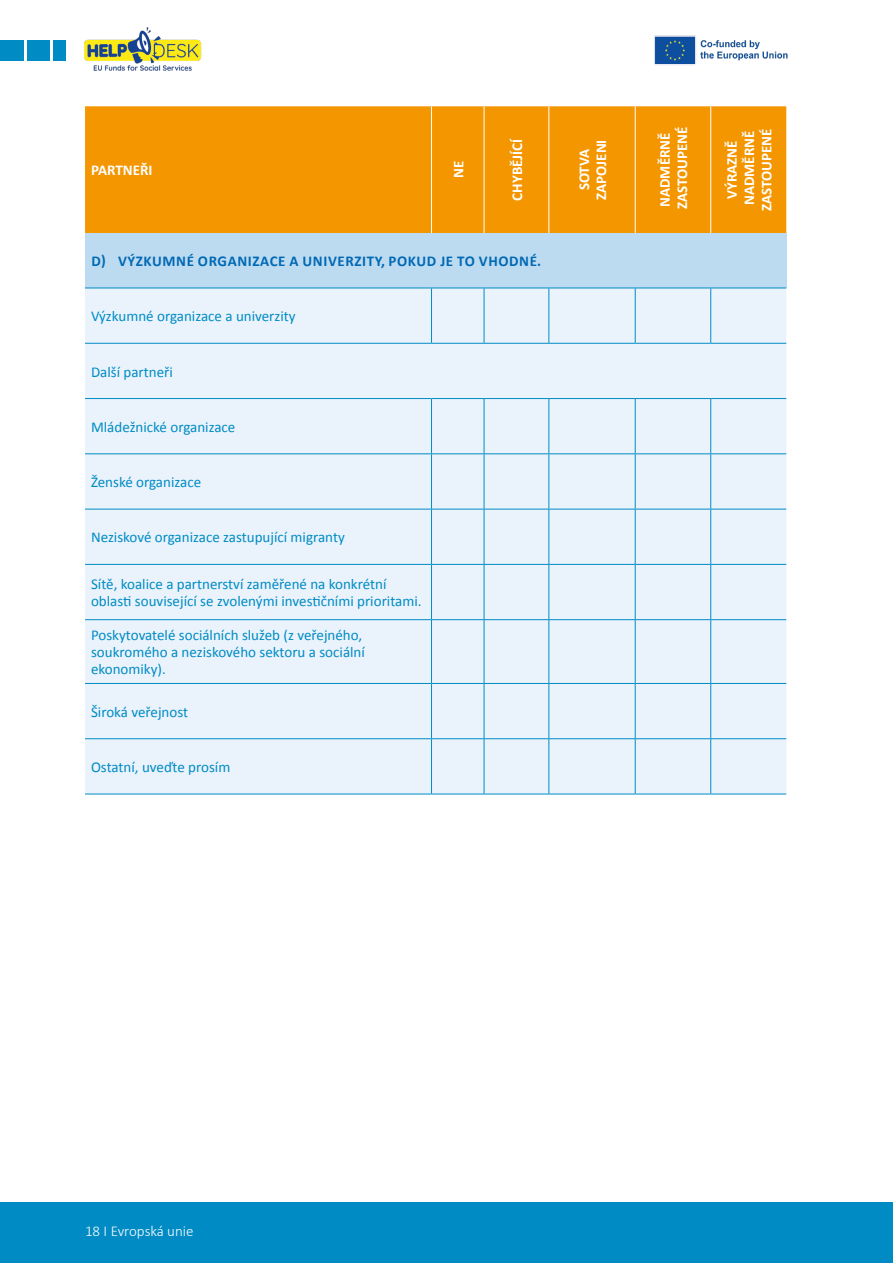
<style>
.page{position:relative;width:893px;height:1263px;background:#fff}
.page>*{position:absolute;margin:0;border:0;box-sizing:border-box;transform-origin:0 0}
.t1{font:15px/17.2px "Calibri";color:#008bc5}
.t2{font:700 15px/17.2px "Calibri";color:#fff;text-align:center}
.t3{font:700 15px "Calibri";letter-spacing:.04em;color:#0069b4}
.t4{font:300 15px "Calibri";color:#fff}
</style>
<div class="page">
<div style="left:0;top:1202px;width:893px;height:61px;background:#008bc5"></div>
<div style="left:0;top:40px;width:23px;height:21px;background:#008bc5"></div>
<div style="left:27px;top:40px;width:22px;height:21px;background:#008bc5"></div>
<div style="left:53px;top:40px;width:13px;height:21px;background:#008bc5"></div>
<img style="left:654px;top:36px;width:134px;height:29px">
<img style="left:84px;top:27px;width:118px;height:44px">
<div style="left:85px;top:106px;width:701px;height:127px;background:#f49600"></div>
<div style="left:85px;top:233px;width:701px;height:55px;background:#bddbf0"></div>
<div style="left:85px;top:289px;width:701px;height:505px;background:#eaf3fb"></div>
<hr style="left:85px;top:288px;width:346px;height:1px;background:#008bc5">
<hr style="left:431px;top:288px;width:53px;height:1px;background:#008bc5">
<hr style="left:431px;top:288px;width:1px;height:55px;background:#008bc5">
<hr style="left:484px;top:288px;width:65px;height:1px;background:#008bc5">
<hr style="left:484px;top:288px;width:1px;height:55px;background:#008bc5">
<hr style="left:549px;top:288px;width:86px;height:1px;background:#008bc5">
<hr style="left:548px;top:288px;width:1px;height:55px;background:#008bc5">
<hr style="left:635px;top:288px;width:76px;height:1px;background:#008bc5">
<hr style="left:635px;top:288px;width:1px;height:55px;background:#008bc5">
<hr style="left:711px;top:288px;width:75px;height:1px;background:#008bc5">
<hr style="left:710px;top:288px;width:1px;height:55px;background:#008bc5">
<hr style="left:85px;top:343px;width:346px;height:1px;background:#008bc5">
<hr style="left:431px;top:343px;width:53px;height:1px;background:#008bc5">
<hr style="left:484px;top:343px;width:65px;height:1px;background:#008bc5">
<hr style="left:549px;top:343px;width:86px;height:1px;background:#008bc5">
<hr style="left:635px;top:343px;width:76px;height:1px;background:#008bc5">
<hr style="left:711px;top:343px;width:75px;height:1px;background:#008bc5">
<hr style="left:85px;top:398px;width:346px;height:1px;background:#008bc5">
<hr style="left:431px;top:398px;width:53px;height:1px;background:#008bc5">
<hr style="left:431px;top:399px;width:1px;height:54px;background:#008bc5">
<hr style="left:484px;top:398px;width:65px;height:1px;background:#008bc5">
<hr style="left:484px;top:399px;width:1px;height:54px;background:#008bc5">
<hr style="left:549px;top:398px;width:86px;height:1px;background:#008bc5">
<hr style="left:548px;top:399px;width:1px;height:54px;background:#008bc5">
<hr style="left:635px;top:398px;width:76px;height:1px;background:#008bc5">
<hr style="left:635px;top:399px;width:1px;height:54px;background:#008bc5">
<hr style="left:711px;top:398px;width:75px;height:1px;background:#008bc5">
<hr style="left:710px;top:399px;width:1px;height:54px;background:#008bc5">
<hr style="left:85px;top:453px;width:346px;height:1px;background:#008bc5">
<hr style="left:431px;top:453px;width:53px;height:1px;background:#008bc5">
<hr style="left:431px;top:454px;width:1px;height:55px;background:#008bc5">
<hr style="left:484px;top:453px;width:65px;height:1px;background:#008bc5">
<hr style="left:484px;top:454px;width:1px;height:55px;background:#008bc5">
<hr style="left:549px;top:453px;width:86px;height:1px;background:#008bc5">
<hr style="left:548px;top:454px;width:1px;height:55px;background:#008bc5">
<hr style="left:635px;top:453px;width:76px;height:1px;background:#008bc5">
<hr style="left:635px;top:454px;width:1px;height:55px;background:#008bc5">
<hr style="left:711px;top:453px;width:75px;height:1px;background:#008bc5">
<hr style="left:710px;top:454px;width:1px;height:55px;background:#008bc5">
<hr style="left:85px;top:509px;width:346px;height:1px;background:#008bc5">
<hr style="left:431px;top:509px;width:53px;height:1px;background:#008bc5">
<hr style="left:431px;top:509px;width:1px;height:55px;background:#008bc5">
<hr style="left:484px;top:509px;width:65px;height:1px;background:#008bc5">
<hr style="left:484px;top:509px;width:1px;height:55px;background:#008bc5">
<hr style="left:549px;top:509px;width:86px;height:1px;background:#008bc5">
<hr style="left:548px;top:509px;width:1px;height:55px;background:#008bc5">
<hr style="left:635px;top:509px;width:76px;height:1px;background:#008bc5">
<hr style="left:635px;top:509px;width:1px;height:55px;background:#008bc5">
<hr style="left:711px;top:509px;width:75px;height:1px;background:#008bc5">
<hr style="left:710px;top:509px;width:1px;height:55px;background:#008bc5">
<hr style="left:85px;top:564px;width:346px;height:1px;background:#008bc5">
<hr style="left:431px;top:564px;width:53px;height:1px;background:#008bc5">
<hr style="left:431px;top:565px;width:1px;height:54px;background:#008bc5">
<hr style="left:484px;top:564px;width:65px;height:1px;background:#008bc5">
<hr style="left:484px;top:565px;width:1px;height:54px;background:#008bc5">
<hr style="left:549px;top:564px;width:86px;height:1px;background:#008bc5">
<hr style="left:548px;top:565px;width:1px;height:54px;background:#008bc5">
<hr style="left:635px;top:564px;width:76px;height:1px;background:#008bc5">
<hr style="left:635px;top:565px;width:1px;height:54px;background:#008bc5">
<hr style="left:711px;top:564px;width:75px;height:1px;background:#008bc5">
<hr style="left:710px;top:565px;width:1px;height:54px;background:#008bc5">
<hr style="left:85px;top:619px;width:346px;height:1px;background:#008bc5">
<hr style="left:431px;top:619px;width:53px;height:1px;background:#008bc5">
<hr style="left:431px;top:620px;width:1px;height:63px;background:#008bc5">
<hr style="left:484px;top:619px;width:65px;height:1px;background:#008bc5">
<hr style="left:484px;top:620px;width:1px;height:63px;background:#008bc5">
<hr style="left:549px;top:619px;width:86px;height:1px;background:#008bc5">
<hr style="left:548px;top:620px;width:1px;height:63px;background:#008bc5">
<hr style="left:635px;top:619px;width:76px;height:1px;background:#008bc5">
<hr style="left:635px;top:620px;width:1px;height:63px;background:#008bc5">
<hr style="left:711px;top:619px;width:75px;height:1px;background:#008bc5">
<hr style="left:710px;top:620px;width:1px;height:63px;background:#008bc5">
<hr style="left:85px;top:683px;width:346px;height:1px;background:#008bc5">
<hr style="left:431px;top:683px;width:53px;height:1px;background:#008bc5">
<hr style="left:431px;top:684px;width:1px;height:54px;background:#008bc5">
<hr style="left:484px;top:683px;width:65px;height:1px;background:#008bc5">
<hr style="left:484px;top:684px;width:1px;height:54px;background:#008bc5">
<hr style="left:549px;top:683px;width:86px;height:1px;background:#008bc5">
<hr style="left:548px;top:684px;width:1px;height:54px;background:#008bc5">
<hr style="left:635px;top:683px;width:76px;height:1px;background:#008bc5">
<hr style="left:635px;top:684px;width:1px;height:54px;background:#008bc5">
<hr style="left:711px;top:683px;width:75px;height:1px;background:#008bc5">
<hr style="left:710px;top:684px;width:1px;height:54px;background:#008bc5">
<hr style="left:85px;top:738px;width:346px;height:1px;background:#008bc5">
<hr style="left:431px;top:738px;width:53px;height:1px;background:#008bc5">
<hr style="left:431px;top:739px;width:1px;height:55px;background:#008bc5">
<hr style="left:484px;top:738px;width:65px;height:1px;background:#008bc5">
<hr style="left:484px;top:739px;width:1px;height:55px;background:#008bc5">
<hr style="left:549px;top:738px;width:86px;height:1px;background:#008bc5">
<hr style="left:548px;top:739px;width:1px;height:55px;background:#008bc5">
<hr style="left:635px;top:738px;width:76px;height:1px;background:#008bc5">
<hr style="left:635px;top:739px;width:1px;height:55px;background:#008bc5">
<hr style="left:711px;top:738px;width:75px;height:1px;background:#008bc5">
<hr style="left:710px;top:739px;width:1px;height:55px;background:#008bc5">
<hr style="left:85px;top:794px;width:346px;height:1px;background:#008bc5">
<hr style="left:431px;top:794px;width:53px;height:1px;background:#008bc5">
<hr style="left:484px;top:794px;width:65px;height:1px;background:#008bc5">
<hr style="left:549px;top:794px;width:86px;height:1px;background:#008bc5">
<hr style="left:635px;top:794px;width:76px;height:1px;background:#008bc5">
<hr style="left:711px;top:794px;width:75px;height:1px;background:#008bc5">
<hr style="left:431px;top:106px;width:1px;height:127px;background:#fff">
<hr style="left:484px;top:106px;width:1px;height:127px;background:#fff">
<hr style="left:548px;top:106px;width:1px;height:127px;background:#fff">
<hr style="left:635px;top:106px;width:1px;height:127px;background:#fff">
<hr style="left:710px;top:106px;width:1px;height:127px;background:#fff">
<p class="t2" style="left:91px;top:161px;width:63px">PARTNEŘI</p>
<p class="t2" style="left:449px;top:178px;width:19px;rotate:-90deg">NE</p>
<p class="t2" style="left:508px;top:201px;width:64px;rotate:-90deg">CHYBĚJÍCÍ</p>
<p class="t2" style="left:575px;top:200px;width:62px;rotate:-90deg">SOTVA<br>ZAPOJENI</p>
<p class="t3" style="left:91px;top:250px;width:451px">D) VÝZKUMNÉ ORGANIZACE A UNIVERZITY, POKUD JE TO VHODNÉ.</p>
<p class="t1" style="left:91px;top:307px;width:206px">Výzkumné organizace a univerzity</p>
<p class="t1" style="left:91px;top:362px;width:83px">Další partneři</p>
<p class="t1" style="left:91px;top:418px;width:146px">Mládežnické organizace</p>
<p class="t1" style="left:91px;top:473px;width:112px">Ženské organizace</p>
<p class="t1" style="left:91px;top:528px;width:255px">Neziskové organizace zastupující migranty</p>
<p class="t1" style="left:91px;top:575px;width:332px">Sítě, koalice a partnerství zaměřené na konkrétní oblasti související se zvolenými investičními prioritami.</p>
<p class="t1" style="left:91px;top:626px;width:275px">Poskytovatelé sociálních služeb (z veřejného, soukromého a neziskového sektoru a sociální ekonomiky).</p>
<p class="t1" style="left:91px;top:703px;width:99px">Široká veřejnost</p>
<p class="t1" style="left:91px;top:758px;width:141px">Ostatní, uveďte prosím</p>
<p class="t2" style="left:656px;top:209px;width:84px;text-align:left;rotate:-90deg">NADMĚRNĚ<br>ZASTOUPENÉ</p>
<p class="t2" style="left:723px;top:211px;width:84px;rotate:-90deg">VÝRAZNĚ<br>NADMĚRNĚ<br>ZASTOUPENÉ</p>
<p class="t4" style="left:85px;top:1221px;width:110px">18 I Evropská unie</p>
</div>
